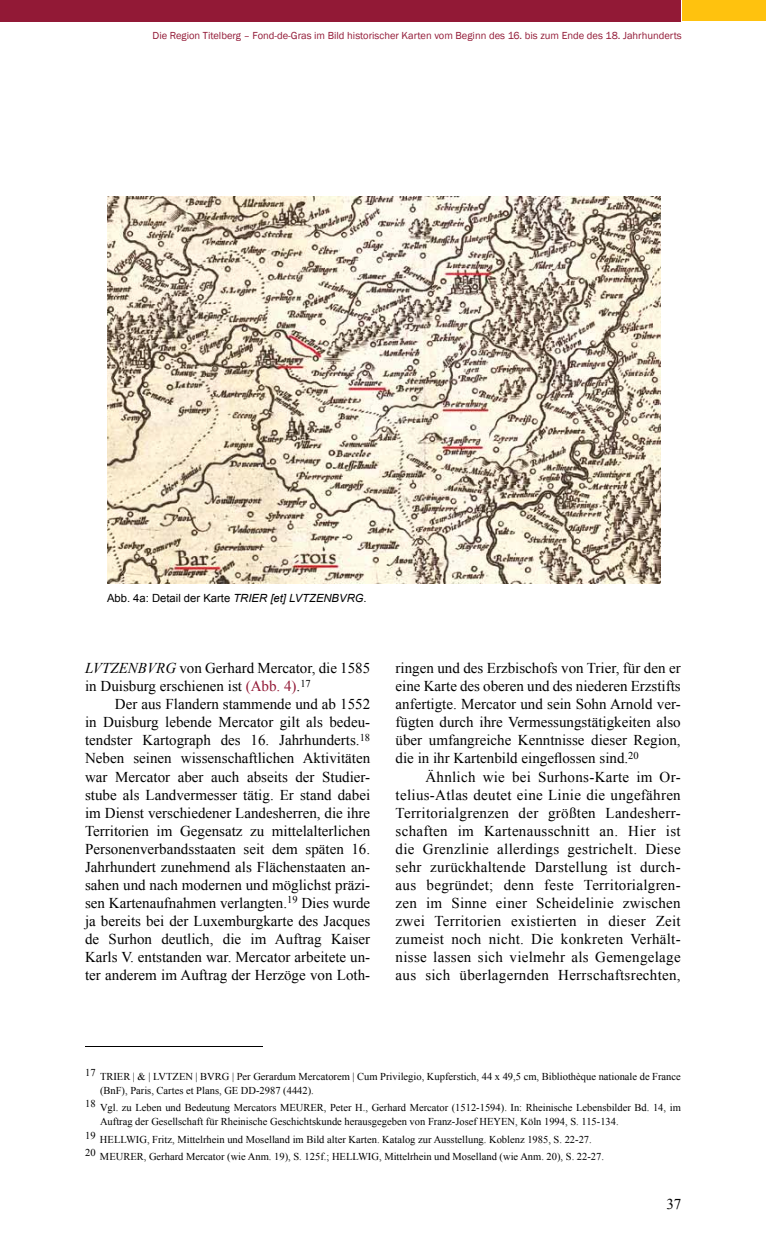
<style>
.page{position:relative;width:766px;height:1255px;background:#fff}
.page>*{position:absolute;margin:0;border:0;box-sizing:border-box;transform-origin:0 0}
.t1{font:15px/18px "Times New Roman";color:#000;text-align:justify}
.t2{font:11.25px "Arial";color:#000}
.t3{font:10.5px/14px "Times New Roman";color:#000}
.t4{font:10.5px "Franklin Gothic";color:#921936}
.s1{font-style:italic}
.s2{color:#921936}
</style>
<div class="page">
<div style="left:0;top:0;width:680px;height:21px;background:#921936"></div>
<div style="left:682px;top:0;width:83px;height:21px;background:#ffc20e"></div>
<hr style="left:85px;top:1045px;width:177px;height:1px;background:#000">
<img style="left:107px;top:196px;width:553px;height:387px">
<p class="t4" style="left:152px;top:29px;width:530px">Die Region Titelberg – Fond-de-Gras im Bild historischer Karten vom Beginn des 16. bis zum Ende des 18. Jahrhunderts</p>
<p class="t2" style="left:107px;top:590px;width:261px">Abb. 4a: Detail der Karte <span class="s1">TRIER [et] LVTZENBVRG</span>.</p>
<p class="t1" style="left:85px;top:659px;width:286px"><span class="s1">LVTZENBVRG</span> von Gerhard Mercator, die 1585 in Duisburg erschienen ist <span class="s2">(Abb. 4)</span>.<sup>17</sup></p>
<p class="t1" style="left:85px;top:695px;width:286px;text-indent:30px">Der aus Flandern stammende und ab 1552 in Duisburg lebende Mercator gilt als bedeu&shy;tendster Kartograph des 16. Jahrhunderts.<sup>18<br></sup>Neben seinen wissenschaftlichen Aktivitäten war Mercator aber auch abseits der Studier&shy;stube als Landvermesser tätig. Er stand dabei im Dienst verschiedener Landesherren, die ihre Territorien im Gegensatz zu mittelalterlichen Personenverbandsstaaten seit dem späten 16.<br>Jahrhundert zunehmend als Flächenstaaten an&shy;sahen und nach modernen und möglichst präzi&shy;sen Kartenaufnahmen verlangten.<sup>19</sup> Dies wurde ja bereits bei der Luxemburgkarte des Jacques de Surhon deutlich, die im Auftrag Kaiser Karls V. entstanden war. Mercator arbeitete un&shy;ter anderem im Auftrag der Herzöge von Loth-</p>
<p class="t1" style="left:395px;top:659px;width:286px">ringen und des Erzbischofs von Trier, für den er eine Karte des oberen und des niederen Erzstifts anfertigte. Mercator und sein Sohn Arnold ver&shy;fügten durch ihre Vermessungstätigkeiten also über umfangreiche Kenntnisse dieser Region, die in ihr Kartenbild eingeflossen sind.<sup>20</sup></p>
<p class="t1" style="left:395px;top:767px;width:286px;text-indent:30px">Ähnlich wie bei Surhons-Karte im Or&shy;telius-Atlas deutet eine Linie die ungefähren Territorialgrenzen der größten Landesherr&shy;schaften im Kartenausschnitt an. Hier ist die Grenzlinie allerdings gestrichelt. Diese sehr zurückhaltende Darstellung ist durch&shy;aus begründet; denn feste Territorialgren&shy;zen im Sinne einer Scheidelinie zwischen zwei Territorien existierten in dieser Zeit zumeist noch nicht. Die konkreten Verhält&shy;nisse lassen sich vielmehr als Gemengelage aus sich überlagernden Herrschaftsrechten,</p>
<p class="t3" style="left:100px;top:1069px;width:582px;text-indent:-15px">17 TRIER | &amp; | LVTZEN | BVRG | Per Gerardum Mercatorem | Cum Privilegio, Kupferstich, 44 x 49,5 cm, Bibliothèque nationale de France (BnF), Paris, Cartes et Plans, GE DD-2987 (4442).</p>
<p class="t3" style="left:85px;top:1100px;width:212px">18 Vgl. zu Leben und Bedeutung Mercators Meurer</p>
<p class="t3" style="left:100px;top:1100px;width:582px;text-indent:224px">, Peter H., Gerhard Mercator (1512-1594). In: Rheinische Lebensbilder Bd. 14, im<br>Auftrag der Gesellschaft für Rheinische Geschichtskunde herausgegeben von Franz-Josef Heyen</p>
<p class="t3" style="left:515px;top:1114px;width:105px">, Köln 1994, S. 115-134.</p>
<p class="t3" style="left:85px;top:1132px;width:30px">19 Hellwig</p>
<p class="t3" style="left:147px;top:1132px;width:446px">, Fritz, Mittelrhein und Moselland im Bild alter Karten. Katalog zur Ausstellung. Koblenz 1985, S. 22-27.</p>
<p class="t3" style="left:85px;top:1149px;width:33px">20 Meurer</p>
<p class="t3" style="left:144px;top:1149px;width:204px">, Gerhard Mercator (wie Anm. 19), S. 125f.; Hellwig</p>
<p class="t3" style="left:379px;top:1149px;width:226px">, Mittelrhein und Moselland (wie Anm. 20), S. 22-27.</p>
<p class="t1" style="left:666px;top:1194px;width:16px">37</p>
</div>
